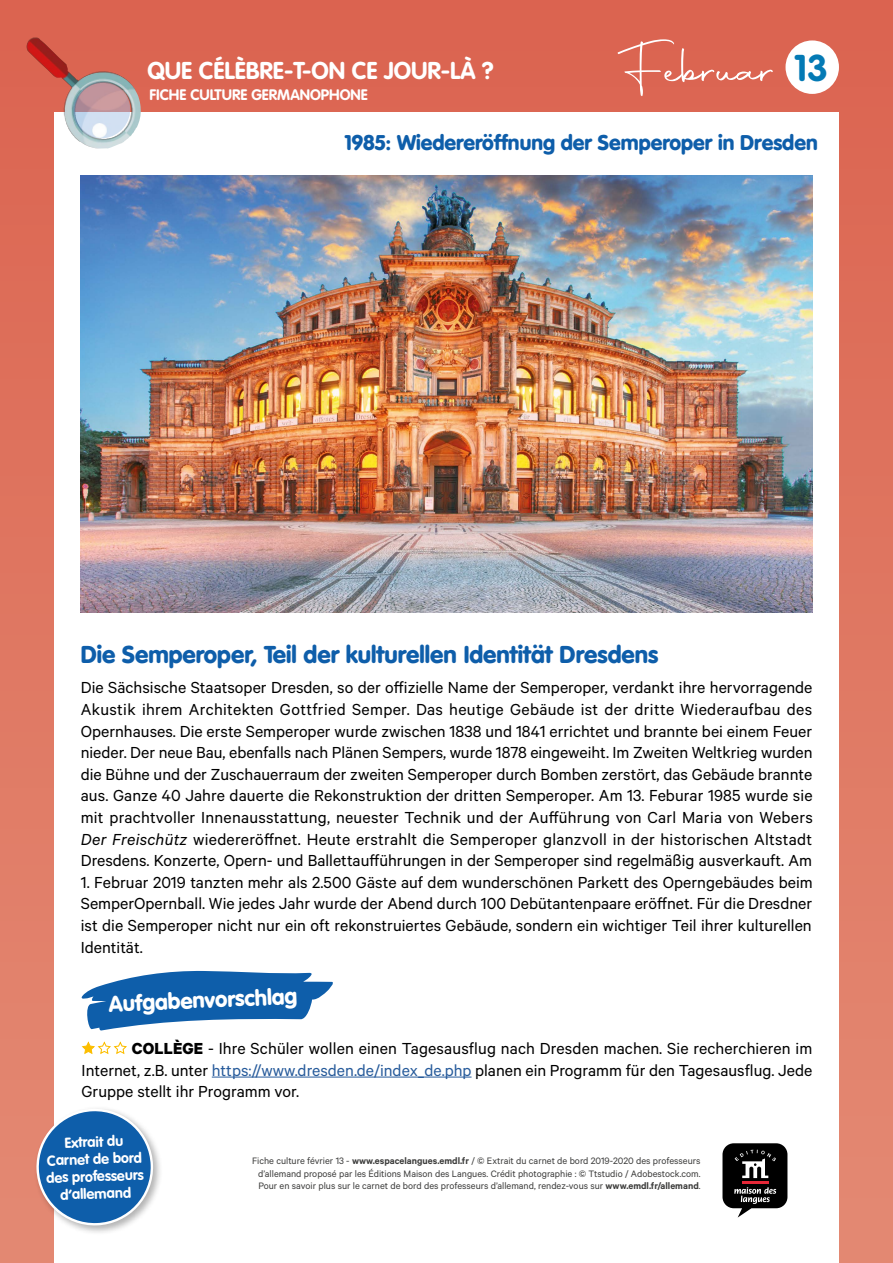
<style>
.page{position:relative;width:893px;height:1263px;background:#fff}
.page>*{position:absolute;margin:0;border:0;box-sizing:border-box;transform-origin:0 0}
.Numéro_bleu{font:55.5px "Autography";color:#fff}
.t1{font:700 36.75px "VAG Rounded Std";color:#047ab5}
._2021_fiche_agenda_t{font:900 24px "VAG Rounded Std";color:#0e5eaa}
.Numéro_bleu-2{font:700 24px "VAG Rounded Std";color:#fff}
._2021_fiche_agenda_t-2{font:900 22.05px "VAG Rounded Std";color:#fff}
.Numéro_bleu-3{font:900 21px "VAG Rounded Std";color:#0e5eaa}
._2021_fiche_agenda_t-3{font:18px/21.6px "Calibre";color:#000;text-align:justify}
.Numéro_bleu-4{font:700 15px "VAG Rounded Std";color:#fff}
.t2{font:700 14.4px/17.2px "VAG Rounded Std";color:#fff;text-align:center}
.t3{font:10.5px/12.6px "Calibre";color:#3c3c3b;text-align:center}
.s1{font-style:italic}
.s2{font-weight:700}
.s3{color:#275b9b}
.s4{font-weight:600}
</style>
<div class="page">
<div style="left:0;top:0;width:893px;height:1263px;background:linear-gradient(to bottom,#db6451,#e48a73)"></div>
<div style="left:54px;top:113px;width:785px;height:1150px;background:#fff"></div>
<svg style="left:722px;top:1143px;width:65px;height:74px"></svg>
<img style="left:24px;top:37px;width:117px;height:113px">
<img style="left:71px;top:80px;width:61px;height:60px">
<div style="left:785px;top:40px;width:54px;height:54px;background:#fff;border-radius:50%"></div>
<div style="left:33px;top:1105px;width:130px;height:130px;background:#000;opacity:.3"></div>
<svg style="left:36px;top:1109px;width:117px;height:118px;background:#4e7fb3"></svg>
<img style="left:81px;top:176px;width:731px;height:437px">
<hr style="left:212px;top:1077px;width:260px;height:1px;background:#275b9b">
<svg style="left:81px;top:970px;width:252px;height:61px"></svg>
<svg style="left:81px;top:1041px;width:46px;height:13px"></svg>
<p class="Numéro_bleu-2" style="left:147px;top:57px;width:348px">QUE CÉLÈBRE-T-ON CE JOUR-LÀ ?</p>
<p class="Numéro_bleu-4" style="left:150px;top:86px;width:220px">FICHE CULTURE GERMANOPHONE</p>
<p class="Numéro_bleu" style="left:621px;top:34px;width:158px">Februar</p>
<p class="t1" style="left:794px;top:47px;width:36px">13</p>
<p class="Numéro_bleu-3" style="left:345px;top:130px;width:474px">1985: Wiedereröffnung der Semperoper in Dresden</p>
<p class="_2021_fiche_agenda_t" style="left:81px;top:640px;width:579px">Die Semperoper, Teil der kulturellen Identität Dresdens</p>
<p class="_2021_fiche_agenda_t-3" style="left:81px;top:676px;width:733px">Die Sächsische Staatsoper Dresden, so der offizielle Name der Semperoper, verdankt ihre hervorragende Akustik ihrem Architekten Gottfried Semper. Das heutige Gebäude ist der dritte Wiederaufbau des Opernhauses. Die erste Semperoper wurde zwischen 1838 und 1841 errichtet und brannte bei einem Feuer nieder. Der neue Bau, ebenfalls nach Plänen Sempers, wurde 1878 eingeweiht. Im Zweiten Weltkrieg wurden die Bühne und der Zuschauerraum der zweiten Semperoper durch Bomben zerstört, das Gebäude brannte aus. Ganze 40 Jahre dauerte die Rekonstruktion der dritten Semperoper. Am 13. Feburar 1985 wurde sie mit prachtvoller Innenausstattung, neuester Technik und der Aufführung von Carl Maria von Webers <span class="s1">Der Freischütz</span> wiedereröffnet. Heute erstrahlt die Semperoper glanzvoll in der historischen Altstadt Dresdens. Konzerte, Opern- und Ballettaufführungen in der Semperoper sind regelmäßig ausverkauft. Am</p>
<p class="_2021_fiche_agenda_t-3" style="left:81px;top:871px;width:733px">1. Februar 2019 tanzten mehr als 2.500 Gäste auf dem wunderschönen Parkett des Operngebäudes beim SemperOpernball. Wie jedes Jahr wurde der Abend durch 100 Debütantenpaare eröffnet. Für die Dresdner ist die Semperoper nicht nur ein oft rekonstruiertes Gebäude, sondern ein wichtiger Teil ihrer kulturellen Identität.</p>
<p class="_2021_fiche_agenda_t-2" style="left:108px;top:992px;width:190px;rotate:-3deg">Aufgabenvorschlag</p>
<p class="_2021_fiche_agenda_t-3" style="left:82px;top:1037px;width:732px;text-indent:50px"><span class="s2">COLLÈGE</span> - Ihre Schüler wollen einen Tagesausflug nach Dresden machen. Sie recherchieren im Internet, z.B. unter <span class="s3">https://www.dresden.de/index_de.php</span> planen ein Programm für den Tagesausflug. Jede Gruppe stellt ihr Programm vor.</p>
<p class="t2" style="left:45px;top:1135px;width:99px;rotate:-2deg">Extrait du<br>Carnet de bord des professeurs d’allemand</p>
<p class="t3" style="left:252px;top:1154px;width:450px">Fiche culture février 13 - <span class="s4">www.espacelangues.emdl.fr</span> / © Extrait du carnet de bord 2019-2020 des professeurs d’allemand proposé par les Éditions Maison des Langues. Crédit photographie : © Ttstudio / Adobestock.com.<br>Pour en savoir plus sur le carnet de bord des professeurs d’allemand, rendez-vous sur <span class="s4">www.emdl.fr/allemand</span>.</p>
</div>
